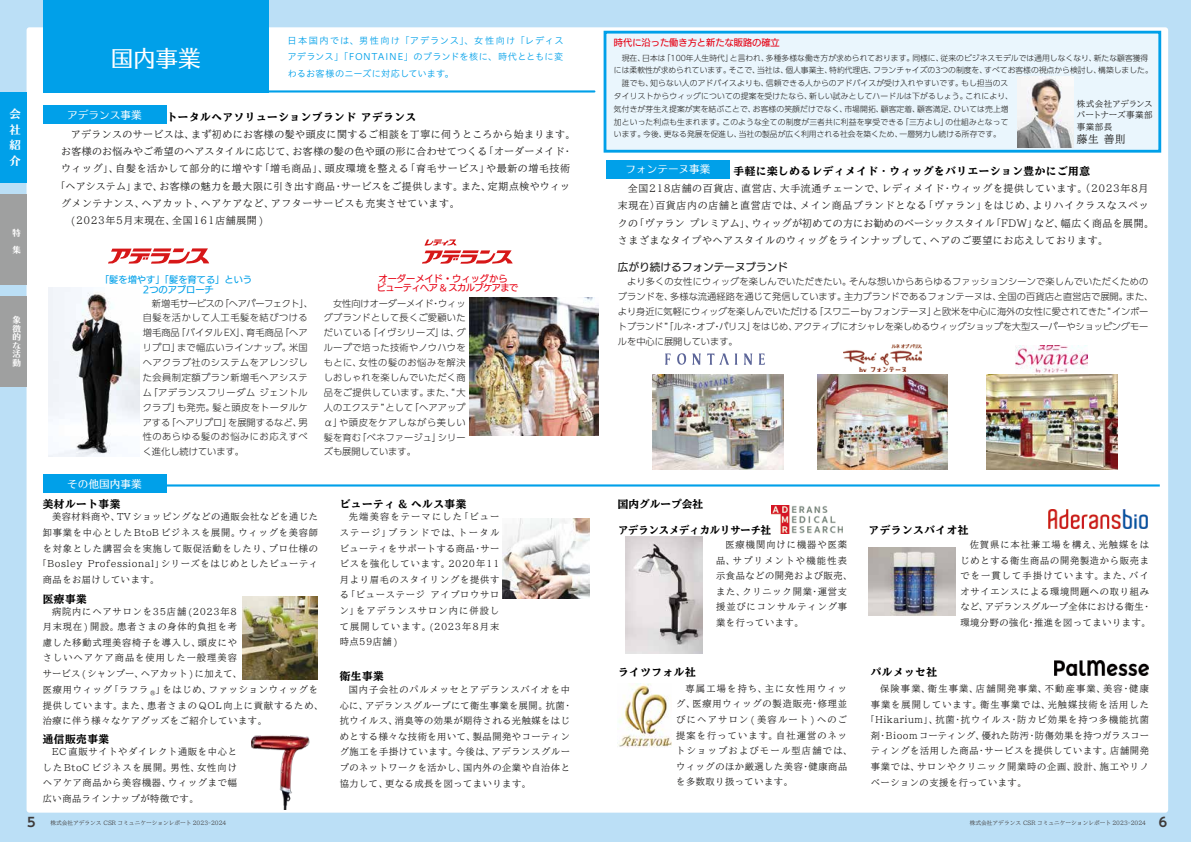
<style>
.page{position:relative;width:1191px;height:842px;background:#bbdff6}
.page>*{position:absolute;margin:0;border:0;box-sizing:border-box;transform-origin:0 0}
.t1{font:22.7px "UD Typos 510 Std";color:#fff}
.t2{font:700 12.8px "UD Shin Go Pr 6 N De";color:#3e3a39}
.t3{font:11.3px/15.4px "UD Typos 515 Std";color:#fff;text-align:justify}
.t4{font:800 10.6px "TBUD Min Std";letter-spacing:.05em;color:#000}
.t5{font:10.6px "UD Typos 510 Std";color:#fff}
.t6{font:10.6px "UD Kakugo Large Pr 6 N M";color:#1f1e1d}
.t7{font:800 10.6px "TBUD Min Std";color:#000;scale:.96 1}
.t8{font:800 10.6px "TBUD Min Std";color:#000}
.t9{font:500 10.6px "TBUD Min Std";color:#1f1e1d}
.t10{font:500 9.9px/17.4px "TBUD Min Std";letter-spacing:.06em;color:#1f1e1d}
.t11{font:500 9.9px "TBUD Min Std";letter-spacing:.04em;color:#1f1e1d}
.t12{font:500 9.2px/15.6px "TBUD Min Std";letter-spacing:.08em;color:#1f1e1d;text-align:justify}
.t13{font:300 9.2px/14.9px "UD Shin Go Pr 6 N";letter-spacing:.005em;color:#1f1e1d;text-align:justify}
.t14{font:500 9.2px/15.6px "TBUD Min Std";letter-spacing:.06em;color:#1f1e1d}
.t15{font:300 9.2px/14.9px "UD Shin Go Pr 6 N";letter-spacing:.055em;color:#1f1e1d}
.t16{font:500 9.2px/15.6px "TBUD Min Std";letter-spacing:.12em;color:#1f1e1d}
.t17{font:500 9.2px/15.6px "TBUD Min Std";letter-spacing:.1em;color:#1f1e1d}
.t18{font:500 9.2px "TBUD Min Std";letter-spacing:.11em;color:#1f1e1d}
.t19{font:9.2px/16.1px "Hiragino UD Sans Std N W3";letter-spacing:.04em;color:#00a0e9}
.t20{font:500 9.2px "TBUD Min Std";letter-spacing:.04em;color:#1f1e1d}
.t21{font:9.2px/10px "UD Kakugo Large Pr 6 N M";letter-spacing:-.05em;color:#e60012}
.t22{font:500 9.2px "TBUD Min Std";letter-spacing:.135em;color:#1f1e1d}
.t23{font:9.2px/9.9px "UD Kakugo Large Pr 6 N M";color:#00a0e9;text-align:center}
.t24{font:9.2px "Hiragino UD Sans Std N W3";letter-spacing:.005em;color:#00a0e9}
.t25{font:9.2px "UD Kakugo Large Pr 6 N M";color:#e60012}
.t26{font:500 8.5px/11.3px "TBUD Min Std";letter-spacing:.02em;color:#1f1e1d;text-align:justify}
.t27{font:8.5px/8.5px "UD Typos 515 Std";color:#fff}
.t28{font:300 7.8px/12.8px "UD Shin Go Pr 6 N";letter-spacing:.01em;color:#1f1e1d;text-align:center}
.t29{font:500 5.7px "TBUD Min Std";color:#3e3a39}
</style>
<div class="page">
<div style="left:27px;top:27px;width:1141px;height:786px;background:#fff"></div>
<div style="left:0;top:93px;width:27px;height:90px;background:#00a0e9"></div>
<div style="left:0;top:195px;width:27px;height:90px;background:#9fa0a0"></div>
<div style="left:0;top:296px;width:27px;height:91px;background:#9fa0a0"></div>
<div style="left:603px;top:31px;width:558px;height:122px;background:#eaf6fd;border:3px solid #00a0e9"></div>
<img style="left:49px;top:287px;width:91px;height:169px">
<img style="left:469px;top:298px;width:129px;height:137px">
<svg style="left:422px;top:239px;width:90px;height:25px;background:#f2baba"></svg>
<div style="left:43px;top:105px;width:123px;height:19px;background:#00a0e9"></div>
<hr style="left:269px;top:90px;width:325px;height:3px;background:#00a0e9">
<div style="left:43px;top:0;width:226px;height:93px;background:#00a0e9"></div>
<svg style="left:665px;top:353px;width:5px;height:12px"></svg>
<svg style="left:707px;top:353px;width:30px;height:12px"></svg>
<svg style="left:692px;top:353px;width:9px;height:12px"></svg>
<svg style="left:743px;top:353px;width:9px;height:12px"></svg>
<svg style="left:677px;top:353px;width:9px;height:12px"></svg>
<svg style="left:758px;top:353px;width:7px;height:12px"></svg>
<img style="left:843px;top:345px;width:78px;height:26px">
<img style="left:1015px;top:346px;width:72px;height:26px">
<img style="left:652px;top:374px;width:131px;height:96px">
<img style="left:986px;top:374px;width:131px;height:96px">
<div style="left:606px;top:160px;width:123px;height:19px;background:#00a0e9"></div>
<div style="left:43px;top:475px;width:123px;height:18px;background:#00a0e9"></div>
<hr style="left:165px;top:484px;width:994px;height:2px;background:#00a0e9">
<img style="left:617px;top:684px;width:54px;height:63px">
<img style="left:772px;top:505px;width:70px;height:28px">
<img style="left:242px;top:597px;width:75px;height:83px">
<img style="left:252px;top:727px;width:70px;height:83px">
<img style="left:1048px;top:510px;width:99px;height:19px">
<img style="left:502px;top:518px;width:87px;height:80px">
<img style="left:1017px;top:77px;width:56px;height:70px">
<img style="left:868px;top:547px;width:87px;height:68px">
<img style="left:625px;top:536px;width:78px;height:118px">
<img style="left:1054px;top:661px;width:94px;height:14px">
<img style="left:817px;top:374px;width:131px;height:96px">
<svg style="left:108px;top:248px;width:101px;height:16px;background:#ec9494"></svg>
<p class="t3" style="left:10px;top:106px;width:13px">会社紹介</p>
<p class="t27" style="left:12px;top:224px;width:10px;line-height:17px">特集</p>
<p class="t27" style="left:12px;top:315px;width:10px;text-align:justify">象徴的な活動</p>
<h1 class="t1" style="left:111px;top:39px;width:92px">国内事業</h1>
<p class="t19" style="left:287px;top:32px;width:277px">日本国内では、男性向け「アデランス」、女性向け「レディスアデランス」「FONTAINE」のブランドを核に、時代とともに変</p>
<p class="t24" style="left:288px;top:66px;width:168px">わるお客様のニーズに対応しています。</p>
<p class="t5" style="left:67px;top:106px;width:76px">アデランス事業</p>
<p class="t4" style="left:167px;top:108px;width:251px">トータルヘアソリューションブランド アデランス</p>
<p class="t11" style="left:71px;top:126px;width:506px">アデランスのサービスは、まず初めにお客様の髪や頭皮に関するご相談を丁寧に伺うところから始まります。</p>
<p class="t11" style="left:61px;top:143px;width:513px">お客様のお悩みやご希望のヘアスタイルに応じて、お客様の髪の色や頭の形に合わせてつくる「オーダーメイド・</p>
<p class="t10" style="left:61px;top:160px;width:510px">ウィッグ」、自髪を活かして部分的に増やす「増毛商品」、頭皮環境を整える「育毛サービス」や最新の増毛技術</p>
<p class="t11" style="left:55px;top:178px;width:516px">「ヘアシステム」まで、お客様の魅力を最大限に引き出す商品・サービスをご提供します。また、定期点検やウィッ</p>
<p class="t10" style="left:61px;top:194px;width:400px">グメンテナンス、ヘアカット、ヘアケアなど、アフターサービスも充実させています。</p>
<p class="t10" style="left:71px;top:212px;width:194px">(2023年5月末現在、全国161店舗展開 )</p>
<p class="t23" style="left:100px;top:275px;width:154px">「髪を増やす」「髪を育てる」という<br>2つのアプローチ</p>
<p class="t15" style="left:143px;top:295px;width:172px;text-indent:9px">新増毛サービスの「ヘアパーフェクト」、自髪を活かして人工毛髪を結びつける増毛商品「バイタルEX」、育毛商品「ヘアリプロ」まで幅広いラインナップ。米国ヘアクラブ社のシステムをアレンジした会員制定額プラン新増毛ヘアシステム「アデランスフリーダム ジェントルクラブ」も発売。髪と頭皮をトータルケアする「へアリプロ」を展開するなど、男性のあらゆる髪のお悩みにお応えすべく進化し続けています。</p>
<p class="t5" style="left:67px;top:475px;width:76px">その他国内事業</p>
<p class="t21" style="left:377px;top:273px;width:143px">オーダーメイド・ウィッグから<br>ビューティヘア &amp; スカルプケアまで</p>
<p class="t13" style="left:324px;top:295px;width:143px;text-indent:9px">女性向けオーダーメイド・ウィッグブランドとして長くご愛顧いただいている「イヴシリーズ」は、グループで培った技術やノウハウをもとに、女性の髪のお悩みを解決しおしゃれを楽しんでいただく商品をご提供しています。また、“大人のエクステ”として「ヘアアップα」や頭皮をケアしながら美しい髪を育む「ベネファージュ」シリーズも展開しています。</p>
<p class="t4" style="left:43px;top:495px;width:79px">美材ルート事業</p>
<p class="t14" style="left:52px;top:509px;width:267px">美容材料商や、TV ショッピングなどの通販会社などを通じた</p>
<p class="t12" style="left:43px;top:524px;width:277px">卸事業を中心とした BtoB ビジネスを展開。ウィッグを美容師</p>
<p class="t12" style="left:43px;top:540px;width:277px">を対象とした講習会を実施して販促活動をしたり、プロ仕様の</p>
<p class="t14" style="left:38px;top:556px;width:282px">「Bosley Professional」シリーズをはじめとしたビューティ</p>
<p class="t14" style="left:43px;top:571px;width:118px">商品をお届けしています。</p>
<p class="t4" style="left:43px;top:591px;width:46px">医療事業</p>
<p class="t12" style="left:43px;top:603px;width:201px;text-align:center">病院内にヘアサロンを35店舗 (2023年8<br>月末現在 ) 開設。患者さまの身体的負担を考慮した移動式理美容椅子を導入し、頭皮にやさしいヘアケア商品を使用した一般理美容サービス (シャンプー、ヘアカット )に加えて、</p>
<p class="t12" style="left:43px;top:681px;width:282px;text-align:left">医療用ウィッグ「ラフラ <sub>®</sub>」をはじめ、ファッションウィッグを提供しています。また、患者さまの QOL 向上に貢献するため、治療に伴う様々なケアグッズをご紹介しています。</p>
<p class="t4" style="left:43px;top:731px;width:68px">通信販売事業</p>
<p class="t12" style="left:43px;top:744px;width:196px;text-indent:9px">EC直販サイトやダイレクト通販を中心とした BtoC ビジネスを展開。男性、女性向けヘアケア商品から美容機器、ウィッグまで幅広い商品ラインナップが特徴です。</p>
<p class="t4" style="left:340px;top:495px;width:128px">ビューティ &amp; ヘルス事業</p>
<p class="t12" style="left:340px;top:509px;width:161px;text-indent:9px">先端美容をテーマにした「ビューステージ」ブランドでは、トータルビューティをサポートする商品・サービスを強化しています。2020年11月より眉毛のスタイリングを提供する「ビューステージ アイブロウサロン」をアデランスサロン内に併設して展開しています。(2023年8月末時点59店舗 )</p>
<p class="t4" style="left:340px;top:668px;width:46px">衛生事業</p>
<p class="t14" style="left:340px;top:681px;width:234px;text-indent:9px">国内子会社のパルメッセとアデランスバイオを中心に、アデランスグループにて衛生事業を展開。抗菌・抗ウイルス、消臭等の効果が期待される光触媒をはじめとする様々な技術を用いて、製品開発やコーティング施工を手掛けています。今後は、アデランスグループのネットワークを活かし、国内外の企業や自治体と協力して、更なる成長を図ってまいります。</p>
<p class="t25" style="left:614px;top:38px;width:167px">時代に沿った働き方と新たな販路の確立</p>
<p class="t28" style="left:614px;top:51px;width:540px">現在、日本は「100年人生時代」と言われ、多種多様な働き方が求められております。同様に、従来のビジネスモデルでは通用しなくなり、新たな顧客獲得<br>には柔軟性が求められています。そこで、当社は、個人事業主、特約代理店、フランチャイズの3つの制度を、すべてお客様の視点から検討し、構築しました。</p>
<p class="t28" style="left:614px;top:77px;width:400px;text-align:left;text-indent:8px">誰でも、知らない人のアドバイスよりも、信頼できる人からのアドバイスが受け入れやすいです。もし担当のスタイリストからウィッグについての提案を受けたなら、新しい試みとしてハードルは下がるしょう。これにより、気付きが芽生え提案が実を結ぶことで、お客様の笑顔だけでなく、市場開拓、顧客定着、顧客満足、ひいては売上増加といった利点も生まれます。このような全ての制度が三者共に利益を享受できる「三方よし」の仕組みとなっています。今後、更なる発展を促進し、当社の製品が広く利用される社会を築くため、一層努力し続ける所存です。</p>
<p class="t26" style="left:1076px;top:98px;width:78px">株式会社アデランスパートナーズ事業部事業部長</p>
<p class="t9" style="left:1076px;top:131px;width:50px">藤生 善則</p>
<p class="t5" style="left:625px;top:160px;width:87px">フォンテーヌ事業</p>
<p class="t4" style="left:733px;top:163px;width:358px">手軽に楽しめるレディメイド・ウィッグをバリエーション豊かにご用意</p>
<p class="t10" style="left:618px;top:179px;width:537px;text-indent:10px">全国218店舗の百貨店、直営店、大手流通チェーンで、レディメイド・ウィッグを提供しています。（2023年8月末現在）百貨店内の店舗と直営店では、メイン商品ブランドとなる「ヴァラン」をはじめ、よりハイクラスなスペックの「ヴァラン プレミアム」、ウィッグが初めての方にお勧めのベーシックスタイル「FDW」など、幅広く商品を展開。さまざまなタイプやヘアスタイルのウィッグをラインナップして、ヘアのご要望にお応えしております。</p>
<p class="t6" style="left:618px;top:261px;width:172px">広がり続けるフォンテーヌブランド</p>
<p class="t13" style="left:618px;top:274px;width:537px;text-align:left;text-indent:9px">より多くの女性にウィッグを楽しんでいただきたい。そんな想いからあらゆるファッションシーンで楽しんでいただくためのブランドを、多様な流通経路を通じて発信しています。主力ブランドであるフォンテーヌは、全国の百貨店と直営店で展開。また、より身近に気軽にウィッグを楽しんでいただける「スワニーbyフォンテーヌ」と欧米を中心に海外の女性に愛されてきた“インポートブランド”「ルネ・オブ・パリス」をはじめ、アクティブにオシャレを楽しめるウィッグショップを大型スーパーやショッピングモールを中心に展開しています。</p>
<p class="t8" style="left:618px;top:496px;width:87px">国内グループ会社</p>
<p class="t7" style="left:618px;top:521px;width:161px">アデランスメディカルリサーチ社</p>
<p class="t17" style="left:716px;top:536px;width:138px;text-indent:9px">医療機関向けに機器や医薬品、サプリメントや機能性表示食品などの開発および販売、また、クリニック開業・運営支援並びにコンサルティング事業を行っています。</p>
<p class="t4" style="left:618px;top:664px;width:79px">ライツフォル社</p>
<p class="t16" style="left:676px;top:680px;width:178px;text-indent:9px">専属工場を持ち、主に女性用ウィッグ、医療用ウィッグの製造販売・修理並びにヘアサロン(美容ルート)へのご提案を行っています。自社運営のネットショップおよびモール型店舗では、ウィッグのほか厳選した美容・健康商品を多数取り扱っています。</p>
<p class="t4" style="left:868px;top:521px;width:101px">アデランスバイオ社</p>
<p class="t12" style="left:960px;top:536px;width:192px;text-align:left;text-indent:9px">佐賀県に本社兼工場を構え、光触媒をはじめとする衛生商品の開発製造から販売までを一貫して手掛けています。また、バイオサイエンスによる環境問題への取り組みなど、アデランスグループ全体における衛生・環境分野の強化・推進を図ってまいります。</p>
<p class="t4" style="left:870px;top:664px;width:68px">パルメッセ社</p>
<p class="t22" style="left:880px;top:681px;width:270px">保険事業、衛生事業、店舗開発事業、不動産事業、美容・健康</p>
<p class="t18" style="left:870px;top:697px;width:280px">事業を展開しています。衛生事業では、光触媒技術を活用した</p>
<p class="t18" style="left:865px;top:713px;width:285px">「Hikarium」、抗菌・抗ウイルス・防カビ効果を持つ多機能抗菌</p>
<p class="t20" style="left:870px;top:728px;width:280px">剤・Bioomコーティング、優れた防汚・防傷効果を持つガラスコー</p>
<p class="t12" style="left:870px;top:743px;width:280px">ティングを活用した商品・サービスを提供しています。店舗開発</p>
<p class="t12" style="left:870px;top:758px;width:280px">事業では、サロンやクリニック開業時の企画、設計、施工やリノ</p>
<p class="t14" style="left:870px;top:774px;width:157px">ベーションの支援を行っています。</p>
<h2 class="t2" style="left:27px;top:811px;width:10px">5</h2>
<p class="t29" style="left:50px;top:818px;width:178px">株式会社アデランス CSR コミュニケーションレポート 2023-2024</p>
<p class="t29" style="left:970px;top:818px;width:178px">株式会社アデランス CSR コミュニケーションレポート 2023-2024</p>
<h2 class="t2" style="left:1158px;top:811px;width:10px">6</h2>
</div>
